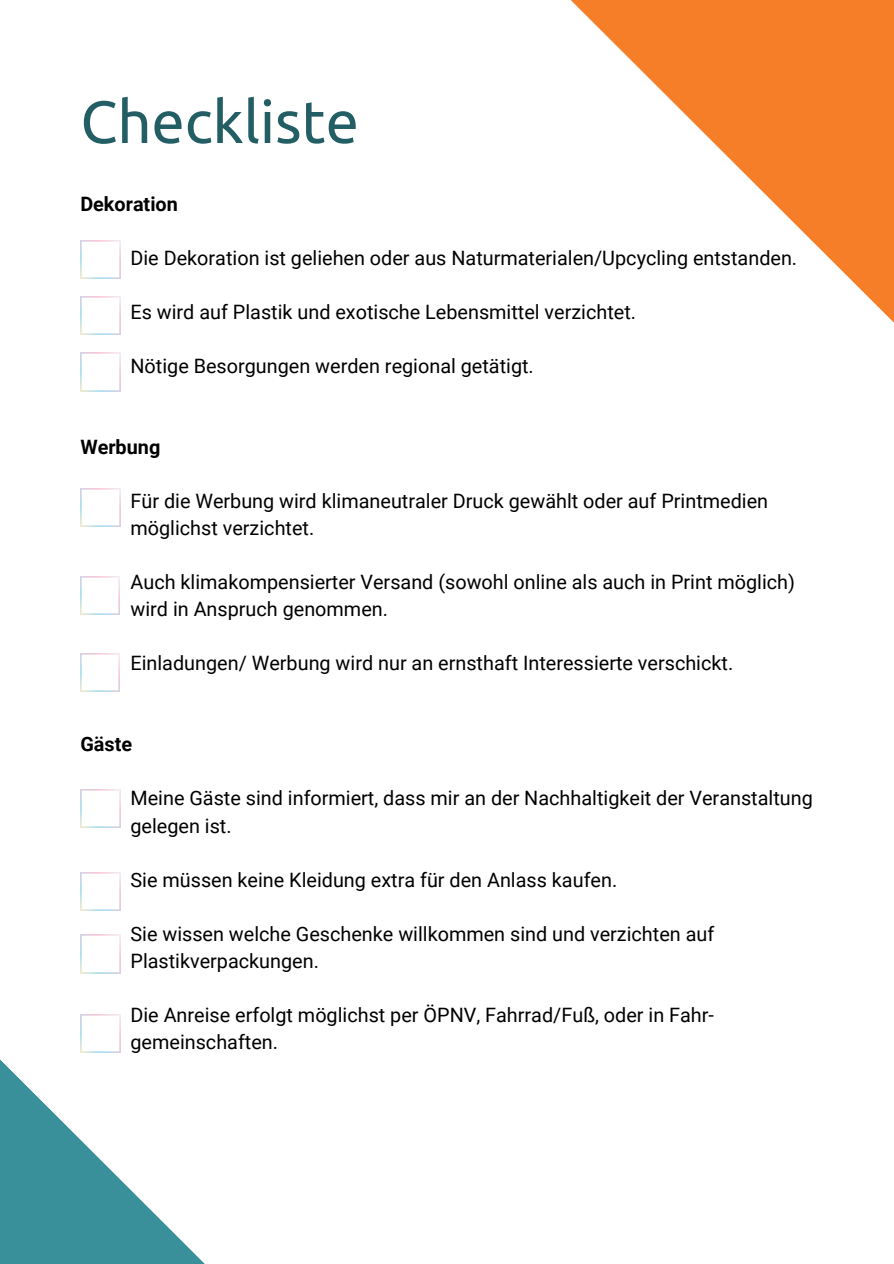
<style>
.page{position:relative;width:894px;height:1264px;background:#fff}
.page>*{position:absolute;margin:0;border:0;box-sizing:border-box;transform-origin:0 0}
.t1{font:59.55px "Ubuntu";color:#225e64}
.t2{font:19.8px/27px "Roboto";color:#000}
.t3{font:700 19.8px "Roboto";color:#000}
</style>
<div class="page">
<svg style="left:570px;top:0;width:323px;height:322px"></svg>
<svg style="left:0;top:793px;width:204px;height:470px"></svg>
<img style="left:81px;top:240px;width:39px;height:39px">
<img style="left:81px;top:296px;width:39px;height:38px">
<img style="left:81px;top:353px;width:39px;height:38px">
<img style="left:81px;top:488px;width:39px;height:38px">
<img style="left:80px;top:576px;width:40px;height:38px">
<img style="left:80px;top:653px;width:40px;height:38px">
<img style="left:81px;top:789px;width:39px;height:38px">
<img style="left:81px;top:872px;width:39px;height:38px">
<img style="left:81px;top:934px;width:39px;height:39px">
<img style="left:81px;top:1014px;width:39px;height:38px">
<p class="t1" style="left:80px;top:87px;width:280px">Checkliste</p>
<p class="t3" style="left:80px;top:192px;width:99px">Dekoration</p>
<p class="t2" style="left:130px;top:244px;width:668px">Die Dekoration ist geliehen oder aus Naturmaterialen/Upcycling entstanden.</p>
<p class="t2" style="left:130px;top:298px;width:507px">Es wird auf Plastik und exotische Lebensmittel verzichtet.</p>
<p class="t2" style="left:130px;top:352px;width:405px">Nötige Besorgungen werden regional getätigt.</p>
<p class="t3" style="left:80px;top:435px;width:81px">Werbung</p>
<p class="t2" style="left:130px;top:488px;width:639px">Für die Werbung wird klimaneutraler Druck gewählt oder auf Printmedien möglichst verzichtet.</p>
<p class="t2" style="left:130px;top:569px;width:665px">Auch klimakompensierter Versand (sowohl online als auch in Print möglich) wird in Anspruch genommen.</p>
<p class="t2" style="left:130px;top:650px;width:604px">Einladungen/ Werbung wird nur an ernsthaft Interessierte verschickt.</p>
<p class="t3" style="left:80px;top:733px;width:53px">Gäste</p>
<p class="t2" style="left:130px;top:785px;width:683px">Meine Gäste sind informiert, dass mir an der Nachhaltigkeit der Veranstaltung gelegen ist.</p>
<p class="t2" style="left:130px;top:866px;width:488px">Sie müssen keine Kleidung extra für den Anlass kaufen.</p>
<p class="t2" style="left:130px;top:920px;width:585px">Sie wissen welche Geschenke willkommen sind und verzichten auf<br>Plastikverpackungen.</p>
<p class="t2" style="left:130px;top:1001px;width:585px">Die Anreise erfolgt möglichst per ÖPNV, Fahrrad/Fuß, oder in Fahr&shy;gemeinschaften.</p>
</div>
